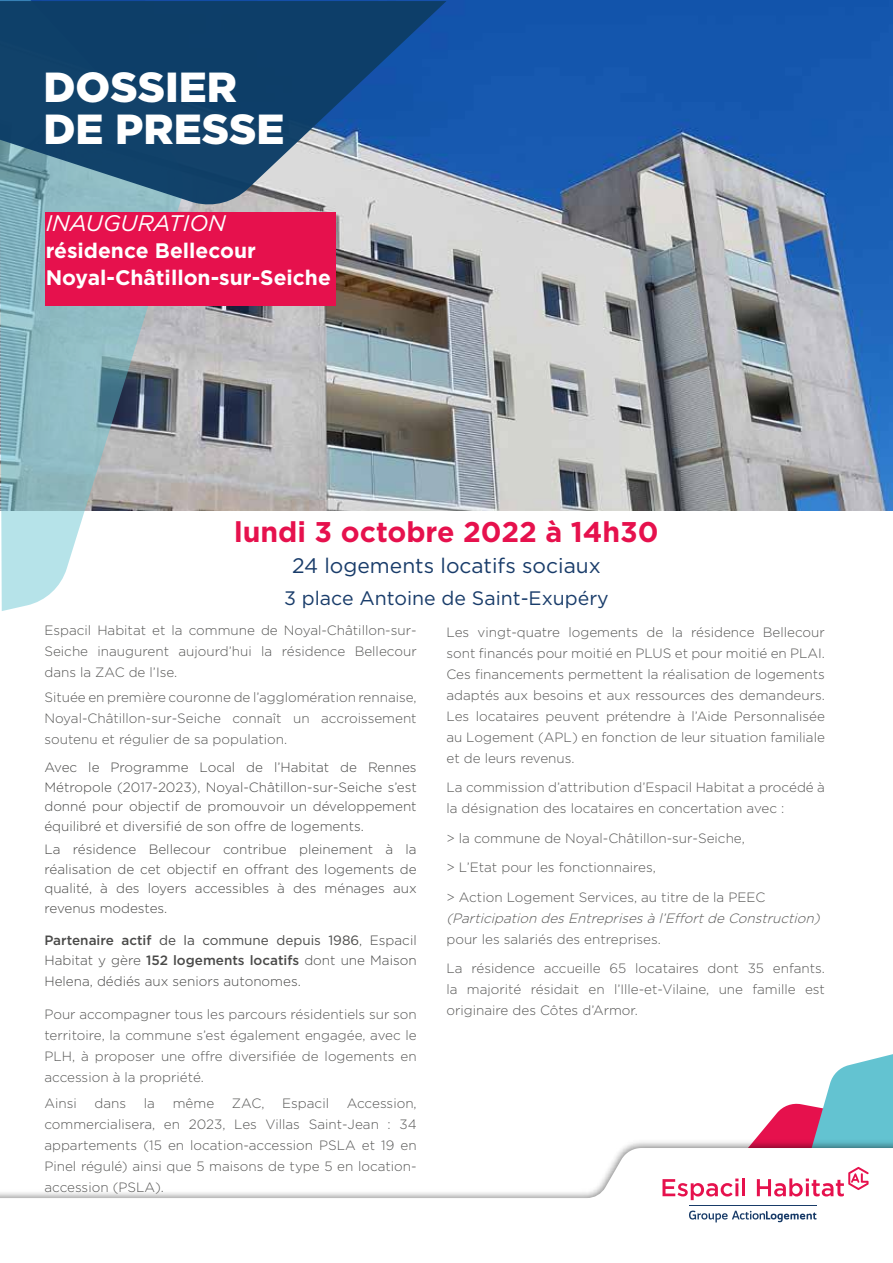
<style>
.page{position:relative;width:893px;height:1263px;background:#fff}
.page>*{position:absolute;margin:0;border:0;box-sizing:border-box;transform-origin:0 0}
.t1{font:900 42px/42px "Gotham";color:#fff}
.t2{font:700 28.5px "Gotham";color:#e6114d}
.t3{font:italic 22.5px "Gotham";color:#fff}
.t4{font:700 21px/27px "Gotham";color:#fff}
.t5{font:21px "Gotham";color:#193c6a}
.t6{font:19.5px "Gotham";color:#193c6a}
.t7{font:300 13.5px/21px "Gotham";color:#575756;text-align:justify}
.t8{font:300 13.5px/19.5px "Gotham";color:#4a4a49;text-align:justify}
.t9{font:500 13.5px/19.5px "Gotham";color:#4a4a49}
.t10{font:italic 300 13.5px "Gotham";color:#575756}
.s1{font-weight:400}
.s2{font-weight:300}
</style>
<div class="page">
<img style="left:185px;top:0;width:708px;height:511px">
<svg style="left:0;top:1148px;width:781px;height:75px"></svg>
<svg style="left:662px;top:1054px;width:231px;height:146px"></svg>
<svg style="left:689px;top:1210px;width:128px;height:12px"></svg>
<hr style="left:689px;top:1205px;width:128px;height:1px;background:#183b68">
<svg style="left:0;top:0;width:185px;height:611px"></svg>
<div style="left:46px;top:213px;width:290px;height:93px;background:#e6114d"></div>
<svg style="left:0;top:1px;width:446px;height:205px;background:#2e5b83"></svg>
<h1 class="t1" style="left:43px;top:65px;width:243px">DOSSIER<br>DE PRESSE</h1>
<h3 class="t3" style="left:46px;top:208px;width:182px">INAUGURATION</h3>
<h3 class="t4" style="left:46px;top:237px;width:287px">résidence Bellecour<br>Noyal-Châtillon-sur-Seiche</h3>
<h2 class="t2" style="left:234px;top:513px;width:426px">lundi 3 octobre 2022 à 14h30</h2>
<h3 class="t5" style="left:292px;top:552px;width:310px">24 logements locatifs sociaux</h3>
<h3 class="t6" style="left:284px;top:585px;width:326px">3 place Antoine de Saint-Exupéry</h3>
<p class="t7" style="left:446px;top:621px;width:380px">Les vingt-quatre logements de la résidence Bellecour sont financés pour moitié en PLUS et pour moitié en PLAI.<br>Ces financements permettent la réalisation de logements adaptés aux besoins et aux ressources des demandeurs.<br>Les locataires peuvent prétendre à l’Aide Personnalisée au Logement (APL) en fonction de leur situation familiale et de leurs revenus.</p>
<p class="t7" style="left:446px;top:776px;width:380px">La commission d’attribution d’Espacil Habitat a procédé à la désignation des locataires en concertation avec :</p>
<p class="t7" style="left:446px;top:823px;width:320px;line-height:29.5px;text-align:left">&gt; la commune de Noyal-Châtillon-sur-Seiche,<br>&gt; L’Etat pour les fonctionnaires,<br>&gt; Action Logement Services, au titre de la PEEC</p>
<p class="t10" style="left:446px;top:909px;width:379px">(Participation desEntreprisesà l’Effortde Construction)</p>
<p class="t7" style="left:446px;top:924px;width:380px;line-height:29.5px">pour les salariés des entreprises.<br>La résidence accueille 65 locataires dont 35 enfants.</p>
<p class="t7" style="left:446px;top:978px;width:380px">la majorité résidait en l’Ille-et-Vilaine, une famille est originaire des Côtes d’Armor.</p>
<p class="t7" style="left:44px;top:619px;width:374px">Espacil Habitat et la commune de Noyal-Châtillon-sur-Seiche inaugurent aujourd’hui la résidence Bellecour dans la ZAC de l’Ise.</p>
<p class="t7" style="left:44px;top:686px;width:374px">Située en première couronne de l’agglomération rennaise, Noyal-Châtillon-sur-Seiche connaît un accroissement soutenu et régulier de sa population.</p>
<p class="t8" style="left:44px;top:757px;width:374px">Avec le Programme Local de l’Habitat de Rennes Métropole (2017-2023), Noyal-Châtillon-sur-Seiche s’est donné pour objectif de promouvoir un développement équilibré et diversifié de son offre de logements.</p>
<p class="t8" style="left:44px;top:839px;width:374px">La résidence Bellecour contribue pleinement à la réalisation de cet objectif en offrant des logements de qualité, à des loyers accessibles à des ménages aux revenus modestes.</p>
<p class="t9" style="left:44px;top:930px;width:374px">Partenaire actif <span class="s1">de la commune depuis 1986</span><span class="s2">, Espacil<br>Habitat y gère</span> 152 logements locatifs <span class="s2">dont une Maison</span></p>
<p class="t8" style="left:44px;top:971px;width:258px">Helena, dédiés aux seniors autonomes.</p>
<p class="t7" style="left:44px;top:1004px;width:374px">Pour accompagner tous les parcours résidentiels sur son territoire, la commune s’est également engagée, avec le PLH, à proposer une offre diversifiée de logements en accession à la propriété.</p>
<p class="t7" style="left:44px;top:1092px;width:34px">Ainsi</p>
<p class="t7" style="left:95px;top:1092px;width:33px">dans</p>
<p class="t7" style="left:144px;top:1092px;width:13px">la</p>
<p class="t7" style="left:173px;top:1092px;width:43px">même</p>
<p class="t7" style="left:232px;top:1092px;width:34px">ZAC,</p>
<p class="t7" style="left:282px;top:1092px;width:48px">Espacil</p>
<p class="t7" style="left:44px;top:1092px;width:374px;text-indent:302px">Accession, commercialisera, en 2023, Les Villas Saint-Jean : 34 appartements (15 en location-accession PSLA et 19 en Pinel régulé) ainsi que 5 maisons de type 5 en location&shy;accession (PSLA).</p>
</div>
